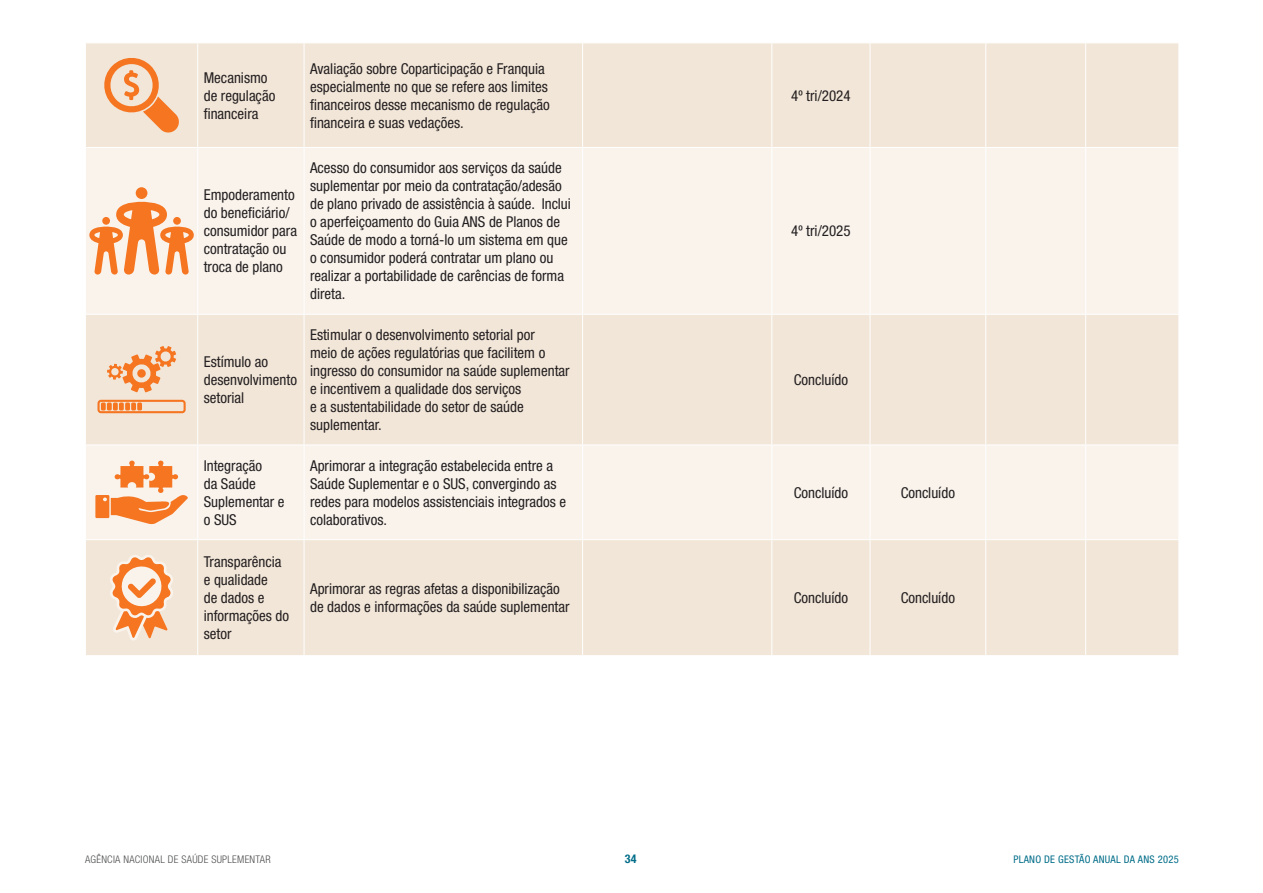
<style>
.page{position:relative;width:1263px;height:893px;background:#fff}
.page>*{position:absolute;margin:0;border:0;box-sizing:border-box;transform-origin:0 0}
.t1{font:condensed 15px/18px "Helvetica Neue LT Std";color:#231f20}
.t2{font:700 condensed 12px "Helvetica Neue LT Std";color:#006d89}
.t3{font:300 condensed 10.5px "Helvetica Neue LT Std";letter-spacing:.025em;color:#4b4c4d}
.t4{font:condensed 10.5px "Helvetica Neue LT Std";letter-spacing:.025em;color:#006d89}
</style>
<div class="page">
<div style="left:86px;top:44px;width:1092px;height:611px;background:#f2e6d8"></div>
<svg style="left:86px;top:148px;width:1092px;height:391px;background:#f6eee5"></svg>
<hr style="left:304px;top:43px;width:1px;height:104px;background:#fff">
<hr style="left:582px;top:43px;width:1px;height:104px;background:#fff">
<hr style="left:771px;top:43px;width:1px;height:104px;background:#fff">
<hr style="left:870px;top:43px;width:1px;height:104px;background:#fff">
<hr style="left:985px;top:43px;width:1px;height:104px;background:#fff">
<hr style="left:1085px;top:43px;width:1px;height:104px;background:#fff">
<hr style="left:304px;top:148px;width:1px;height:166px;background:#fff">
<hr style="left:582px;top:148px;width:1px;height:166px;background:#fff">
<hr style="left:771px;top:148px;width:1px;height:166px;background:#fff">
<hr style="left:870px;top:148px;width:1px;height:166px;background:#fff">
<hr style="left:985px;top:148px;width:1px;height:166px;background:#fff">
<hr style="left:1085px;top:148px;width:1px;height:166px;background:#fff">
<hr style="left:85px;top:314px;width:113px;height:1px;background:#fff">
<hr style="left:198px;top:314px;width:106px;height:1px;background:#fff">
<hr style="left:304px;top:314px;width:279px;height:1px;background:#fff">
<hr style="left:304px;top:315px;width:1px;height:130px;background:#fff">
<hr style="left:583px;top:314px;width:189px;height:1px;background:#fff">
<hr style="left:582px;top:315px;width:1px;height:130px;background:#fff">
<hr style="left:772px;top:314px;width:98px;height:1px;background:#fff">
<hr style="left:771px;top:315px;width:1px;height:130px;background:#fff">
<hr style="left:870px;top:314px;width:116px;height:1px;background:#fff">
<hr style="left:870px;top:315px;width:1px;height:130px;background:#fff">
<hr style="left:986px;top:314px;width:100px;height:1px;background:#fff">
<hr style="left:985px;top:315px;width:1px;height:130px;background:#fff">
<hr style="left:1086px;top:314px;width:93px;height:1px;background:#fff">
<hr style="left:1085px;top:315px;width:1px;height:130px;background:#fff">
<hr style="left:85px;top:445px;width:113px;height:1px;background:#fff">
<hr style="left:198px;top:445px;width:106px;height:1px;background:#fff">
<hr style="left:304px;top:445px;width:279px;height:1px;background:#fff">
<hr style="left:304px;top:445px;width:1px;height:94px;background:#fff">
<hr style="left:583px;top:445px;width:189px;height:1px;background:#fff">
<hr style="left:582px;top:445px;width:1px;height:94px;background:#fff">
<hr style="left:772px;top:445px;width:98px;height:1px;background:#fff">
<hr style="left:771px;top:445px;width:1px;height:94px;background:#fff">
<hr style="left:870px;top:445px;width:116px;height:1px;background:#fff">
<hr style="left:870px;top:445px;width:1px;height:94px;background:#fff">
<hr style="left:986px;top:445px;width:100px;height:1px;background:#fff">
<hr style="left:985px;top:445px;width:1px;height:94px;background:#fff">
<hr style="left:1086px;top:445px;width:93px;height:1px;background:#fff">
<hr style="left:1085px;top:445px;width:1px;height:94px;background:#fff">
<hr style="left:304px;top:540px;width:1px;height:115px;background:#fff">
<hr style="left:582px;top:540px;width:1px;height:115px;background:#fff">
<hr style="left:771px;top:540px;width:1px;height:115px;background:#fff">
<hr style="left:870px;top:540px;width:1px;height:115px;background:#fff">
<hr style="left:985px;top:540px;width:1px;height:115px;background:#fff">
<hr style="left:1085px;top:540px;width:1px;height:115px;background:#fff">
<hr style="left:197px;top:148px;width:1px;height:166px;background:#fff">
<hr style="left:197px;top:315px;width:1px;height:130px;background:#fff">
<hr style="left:197px;top:445px;width:1px;height:94px;background:#fff">
<hr style="left:197px;top:43px;width:1px;height:104px;background:#fff">
<hr style="left:85px;top:147px;width:113px;height:1px;background:#fff">
<hr style="left:198px;top:147px;width:106px;height:1px;background:#fff">
<hr style="left:304px;top:147px;width:279px;height:1px;background:#fff">
<hr style="left:583px;top:147px;width:189px;height:1px;background:#fff">
<hr style="left:772px;top:147px;width:98px;height:1px;background:#fff">
<hr style="left:870px;top:147px;width:116px;height:1px;background:#fff">
<hr style="left:986px;top:147px;width:100px;height:1px;background:#fff">
<hr style="left:1086px;top:147px;width:93px;height:1px;background:#fff">
<hr style="left:85px;top:539px;width:113px;height:1px;background:#fff">
<hr style="left:198px;top:539px;width:106px;height:1px;background:#fff">
<hr style="left:197px;top:540px;width:1px;height:115px;background:#fff">
<hr style="left:304px;top:539px;width:279px;height:1px;background:#fff">
<hr style="left:583px;top:539px;width:189px;height:1px;background:#fff">
<hr style="left:772px;top:539px;width:98px;height:1px;background:#fff">
<hr style="left:870px;top:539px;width:116px;height:1px;background:#fff">
<hr style="left:986px;top:539px;width:100px;height:1px;background:#fff">
<hr style="left:1086px;top:539px;width:93px;height:1px;background:#fff">
<svg style="left:102px;top:55px;width:78px;height:79px;background:#f2c4a1"></svg>
<div style="left:136px;top:187px;width:11px;height:12px;background:#f57521;border-radius:50%"></div>
<svg style="left:89px;top:202px;width:105px;height:73px;background:#f6b487"></svg>
<svg style="left:107px;top:346px;width:69px;height:46px;background:#f2c19c"></svg>
<div style="left:137px;top:369px;width:9px;height:9px;background:#f57521;border-radius:50%"></div>
<svg style="left:97px;top:400px;width:89px;height:13px"></svg>
<div style="left:101px;top:402px;width:5px;height:8px;background:#f57521;border-radius:2px"></div>
<div style="left:107px;top:402px;width:5px;height:8px;background:#f57521;border-radius:2px"></div>
<div style="left:113px;top:402px;width:5px;height:8px;background:#f57521;border-radius:2px"></div>
<div style="left:119px;top:402px;width:5px;height:8px;background:#f57521;border-radius:2px"></div>
<div style="left:125px;top:402px;width:5px;height:8px;background:#f57521;border-radius:2px"></div>
<div style="left:131px;top:402px;width:5px;height:8px;background:#f57521;border-radius:2px"></div>
<div style="left:137px;top:402px;width:5px;height:8px;background:#f57521;border-radius:2px"></div>
<svg style="left:95px;top:461px;width:93px;height:63px;background:#f7b98f"></svg>
<svg style="left:109px;top:553px;width:66px;height:88px;background:#f5c09b"></svg>
<p class="t1" style="left:204px;top:68px;width:73px">Mecanismo de regulação financeira</p>
<p class="t1" style="left:310px;top:59px;width:241px">Avaliação sobre Coparticipação e Franquia especialmente no que se refere aos limites financeiros desse mecanismo de regulação financeira e suas vedações.</p>
<p class="t1" style="left:204px;top:186px;width:95px">Empoderamento do beneficiário/ consumidor para contratação ou troca de plano</p>
<p class="t1" style="left:204px;top:353px;width:95px">Estímulo ao desenvolvimento setorial</p>
<p class="t1" style="left:310px;top:159px;width:262px">Acesso do consumidor aos serviços da saúde suplementar por meio da contratação/adesão de plano privado de assistência à saúde. Inclui o aperfeiçoamento do Guia ANS de Planos de Saúde de modo a torná-lo um sistema em que o consumidor poderá contratar um plano ou realizar a portabilidade de carências de forma direta.</p>
<p class="t1" style="left:310px;top:326px;width:261px">Estimular o desenvolvimento setorial por<br>meio de ações regulatórias que facilitem o ingresso do consumidor na saúde suplementar e incentivem a qualidade dos serviços<br>e a sustentabilidade do setor de saúde suplementar.</p>
<p class="t1" style="left:204px;top:456px;width:82px">Integração<br>da Saúde<br>Suplementar e o SUS</p>
<p class="t1" style="left:310px;top:456px;width:258px">Aprimorar a integração estabelecida entre a Saúde Suplementar e o SUS, convergindo as redes para modelos assistenciais integrados e colaborativos.</p>
<p class="t1" style="left:791px;top:86px;width:61px">4º tri/2024</p>
<p class="t1" style="left:791px;top:222px;width:61px">4º tri/2025</p>
<p class="t1" style="left:794px;top:371px;width:56px">Concluído</p>
<p class="t1" style="left:794px;top:483px;width:56px">Concluído</p>
<p class="t1" style="left:901px;top:483px;width:56px">Concluído</p>
<p class="t1" style="left:204px;top:553px;width:87px">Transparência e qualidade<br>de dados e informações do setor</p>
<p class="t1" style="left:310px;top:580px;width:261px">Aprimorar as regras afetas a disponibilização de dados e informações da saúde suplementar</p>
<p class="t1" style="left:794px;top:589px;width:56px">Concluído</p>
<p class="t1" style="left:901px;top:589px;width:56px">Concluído</p>
<p class="t3" style="left:85px;top:853px;width:187px">AGÊNCIA NACIONAL DE SAÚDE SUPLEMENTAR</p>
<p class="t2" style="left:625px;top:851px;width:13px">34</p>
<p class="t4" style="left:1013px;top:853px;width:167px">PLANO DE GESTÃO ANUAL DA ANS 2025</p>
</div>
